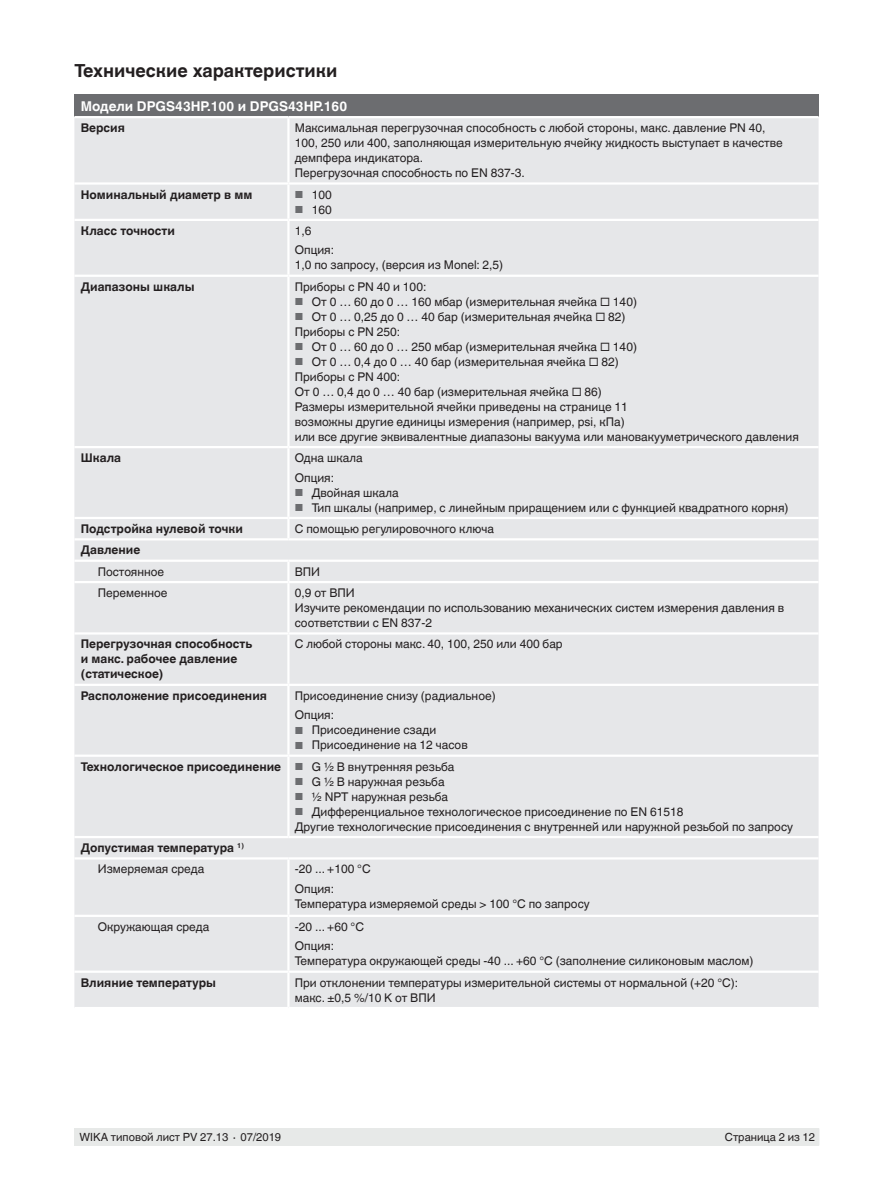
<style>
.page{position:relative;width:893px;height:1188px;background:#fff}
.page>*{position:absolute;margin:0;border:0;box-sizing:border-box;transform-origin:0 0}
.t1{font:700 18px "Helvetica World";color:#231f20}
.t2{font:700 13.5px "Helvetica World";color:#fff}
.t3{font:12px/15px "Helvetica World";color:#231f20}
.t4{font:700 12px/15px "Helvetica World";color:#231f20}
.t5{font:11.25px "Helvetica World";color:#231f20}
.s1{font-size:10.2px;color:#6c6d70}
.s2{font-weight:700}
.s3{font-weight:400}
</style>
<div class="page">
<div style="left:75px;top:1128px;width:744px;height:17px;background:#e7e9e8"></div>
<div style="left:74px;top:95px;width:745px;height:22px;background:#6c6d70"></div>
<div style="left:74px;top:118px;width:745px;height:889px;background:#e6e7e9"></div>
<hr style="left:287px;top:118px;width:3px;height:64px;background:#fff">
<hr style="left:74px;top:182px;width:214px;height:3px;background:#fff">
<hr style="left:288px;top:182px;width:531px;height:3px;background:#fff">
<hr style="left:287px;top:185px;width:3px;height:34px;background:#fff">
<hr style="left:288px;top:517px;width:531px;height:2px;background:#fff">
<hr style="left:288px;top:632px;width:531px;height:3px;background:#fff">
<hr style="left:288px;top:219px;width:531px;height:2px;background:#fff">
<hr style="left:287px;top:221px;width:3px;height:54px;background:#fff">
<hr style="left:288px;top:275px;width:531px;height:2px;background:#fff">
<hr style="left:287px;top:277px;width:3px;height:169px;background:#fff">
<hr style="left:288px;top:446px;width:531px;height:2px;background:#fff">
<hr style="left:287px;top:448px;width:3px;height:69px;background:#fff">
<hr style="left:74px;top:517px;width:214px;height:2px;background:#fff">
<hr style="left:287px;top:519px;width:3px;height:19px;background:#fff">
<hr style="left:287px;top:562px;width:3px;height:19px;background:#fff">
<hr style="left:74px;top:632px;width:214px;height:3px;background:#fff">
<hr style="left:287px;top:635px;width:3px;height:49px;background:#fff">
<hr style="left:287px;top:686px;width:3px;height:69px;background:#fff">
<hr style="left:74px;top:755px;width:214px;height:2px;background:#fff">
<hr style="left:288px;top:755px;width:531px;height:2px;background:#fff">
<hr style="left:287px;top:757px;width:3px;height:79px;background:#fff">
<hr style="left:74px;top:836px;width:214px;height:2px;background:#fff">
<hr style="left:288px;top:836px;width:531px;height:2px;background:#fff">
<hr style="left:287px;top:860px;width:3px;height:55px;background:#fff">
<hr style="left:74px;top:915px;width:214px;height:2px;background:#fff">
<hr style="left:288px;top:915px;width:531px;height:2px;background:#fff">
<hr style="left:287px;top:917px;width:3px;height:54px;background:#fff">
<hr style="left:74px;top:971px;width:214px;height:2px;background:#fff">
<hr style="left:288px;top:971px;width:531px;height:2px;background:#fff">
<hr style="left:287px;top:973px;width:3px;height:34px;background:#fff">
<hr style="left:288px;top:581px;width:531px;height:2px;background:#fff">
<hr style="left:74px;top:219px;width:214px;height:2px;background:#fff">
<hr style="left:74px;top:581px;width:214px;height:2px;background:#fff">
<hr style="left:287px;top:583px;width:3px;height:49px;background:#fff">
<hr style="left:74px;top:857px;width:214px;height:3px;background:#fff">
<hr style="left:288px;top:857px;width:531px;height:3px;background:#fff">
<hr style="left:74px;top:538px;width:214px;height:2px;background:#fff">
<hr style="left:288px;top:538px;width:531px;height:2px;background:#fff">
<hr style="left:74px;top:560px;width:214px;height:2px;background:#fff">
<hr style="left:288px;top:560px;width:531px;height:2px;background:#fff">
<hr style="left:74px;top:684px;width:214px;height:2px;background:#fff">
<hr style="left:288px;top:684px;width:531px;height:2px;background:#fff">
<hr style="left:74px;top:116px;width:214px;height:2px;background:#fff">
<hr style="left:288px;top:116px;width:531px;height:2px;background:#fff">
<hr style="left:74px;top:275px;width:214px;height:2px;background:#fff">
<hr style="left:74px;top:446px;width:214px;height:2px;background:#fff">
<h1 class="t1" style="left:74px;top:60px;width:265px">Технические характеристики</h1>
<p class="t2" style="left:81px;top:98px;width:268px">Модели DPGS43HP.100 и DPGS43HP.160</p>
<p class="t4" style="left:81px;top:120px;width:46px">Версия</p>
<p class="t3" style="left:295px;top:120px;width:489px">Максимальная перегрузочная способность с любой стороны, макс. давление PN 40, 100, 250 или 400, заполняющая измерительную ячейку жидкость выступает в качестве демпфера индикатора.<br>Перегрузочная способность по EN 837-3.</p>
<p class="t4" style="left:81px;top:187px;width:173px">Номинальный диаметр в мм</p>
<p class="t3" style="left:295px;top:187px;width:39px"><span class="s1">■</span> 100</p>
<p class="t3" style="left:295px;top:202px;width:39px"><span class="s1">■</span> 160</p>
<p class="t4" style="left:81px;top:223px;width:96px">Класс точности</p>
<p class="t3" style="left:295px;top:221px;width:41px;line-height:19.5px">1,6<br>Опция:</p>
<p class="t3" style="left:295px;top:258px;width:210px">1,0 по запросу, (версия из Monel: 2,5)</p>
<p class="t4" style="left:81px;top:279px;width:115px">Диапазоны шкалы</p>
<p class="t3" style="left:295px;top:279px;width:133px">Приборы с PN 40 и 100:</p>
<p class="t3" style="left:295px;top:294px;width:344px"><span class="s1">■</span> От 0 … 60 до 0 … 160 мбар (измерительная ячейка □ 140)</p>
<p class="t3" style="left:295px;top:309px;width:332px"><span class="s1">■</span> От 0 … 0,25 до 0 … 40 бар (измерительная ячейка □ 82)<br>Приборы с PN 250:</p>
<p class="t3" style="left:295px;top:339px;width:344px"><span class="s1">■</span> От 0 … 60 до 0 … 250 мбар (измерительная ячейка □ 140)</p>
<p class="t3" style="left:295px;top:354px;width:506px"><span class="s1">■</span> От 0 … 0,4 до 0 … 40 бар (измерительная ячейка □ 82)<br>Приборы с PN 400:<br>От 0 … 0,4 до 0 … 40 бар (измерительная ячейка □ 86)<br>Размеры измерительной ячейки приведены на странице 11<br>возможны другие единицы измерения (например, psi, кПа)<br>или все другие эквивалентные диапазоны вакуума или мановакууметрического давления</p>
<p class="t4" style="left:81px;top:450px;width:42px">Шкала</p>
<p class="t3" style="left:295px;top:448px;width:69px;line-height:19.5px">Одна шкала<br>Опция:</p>
<p class="t3" style="left:295px;top:485px;width:106px"><span class="s1">■</span> Двойная шкала</p>
<p class="t3" style="left:295px;top:500px;width:495px"><span class="s1">■</span> Тип шкалы (например, с линейным приращением или с функцией квадратного корня)</p>
<p class="t4" style="left:81px;top:521px;width:164px">Подстройка нулевой точки</p>
<p class="t3" style="left:295px;top:521px;width:201px">С помощью регулировочного ключа</p>
<p class="t4" style="left:81px;top:543px;width:61px">Давление</p>
<p class="t3" style="left:98px;top:564px;width:68px">Постоянное</p>
<p class="t3" style="left:295px;top:564px;width:27px">ВПИ</p>
<p class="t3" style="left:98px;top:585px;width:71px">Переменное</p>
<p class="t3" style="left:295px;top:585px;width:491px">0,9 от ВПИ<br>Изучите рекомендации по использованию механических систем измерения давления в соответствии с EN 837-2</p>
<p class="t4" style="left:81px;top:637px;width:173px">Перегрузочная способность и макс. рабочее давление (статическое)</p>
<p class="t3" style="left:295px;top:637px;width:269px">С любой стороны макс. 40, 100, 250 или 400 бар</p>
<p class="t4" style="left:81px;top:688px;width:188px">Расположение присоединения</p>
<p class="t3" style="left:295px;top:686px;width:202px;line-height:19.5px">Присоединение снизу (радиальное)<br>Опция:</p>
<p class="t3" style="left:295px;top:723px;width:143px"><span class="s1">■</span> Присоединение сзади</p>
<p class="t3" style="left:81px;top:735px;width:388px;line-height:21.3px;text-indent:214px"><span class="s1">■</span> Присоединение на 12 часов<br><span class="s2">Технологическое присоединение</span> <span class="s1">■</span> G ½ B внутренняя резьба</p>
<p class="t3" style="left:295px;top:774px;width:151px"><span class="s1">■</span> G ½ B наружная резьба</p>
<p class="t3" style="left:295px;top:789px;width:155px"><span class="s1">■</span> ½ NPT наружная резьба</p>
<p class="t3" style="left:295px;top:804px;width:500px"><span class="s1">■</span> Дифференциальное технологическое присоединение по EN 61518<br>Другие технологические присоединения с внутренней или наружной резьбой по запросу</p>
<p class="t4" style="left:98px;top:837px;width:148px;line-height:21.3px;text-indent:-17px">Допустимая температура <sup>1)<br></sup><span class="s3">Измеряемая среда</span></p>
<p class="t3" style="left:295px;top:860px;width:77px;line-height:19.5px">-20 ... +100 °C<br>Опция:</p>
<p class="t3" style="left:295px;top:896px;width:296px">Температура измеряемой среды &gt; 100 °C по запросу</p>
<p class="t3" style="left:98px;top:919px;width:113px">Окружающая среда</p>
<p class="t3" style="left:295px;top:917px;width:71px;line-height:19.5px">-20 ... +60 °C<br>Опция:</p>
<p class="t3" style="left:295px;top:954px;width:460px">Температура окружающей среды -40 ... +60 °C (заполнение силиконовым маслом)</p>
<p class="t4" style="left:81px;top:975px;width:137px">Влияние температуры</p>
<p class="t3" style="left:295px;top:975px;width:445px">При отклонении температуры измерительной системы от нормальной (+20 °C): макс. ±0,5 %/10 K от ВПИ</p>
<p class="t5" style="left:80px;top:1131px;width:203px">WIKA типовой лист PV 27.13 ∙ 07/2019</p>
<p class="t5" style="left:725px;top:1131px;width:92px">Страница 2 из 12</p>
</div>
